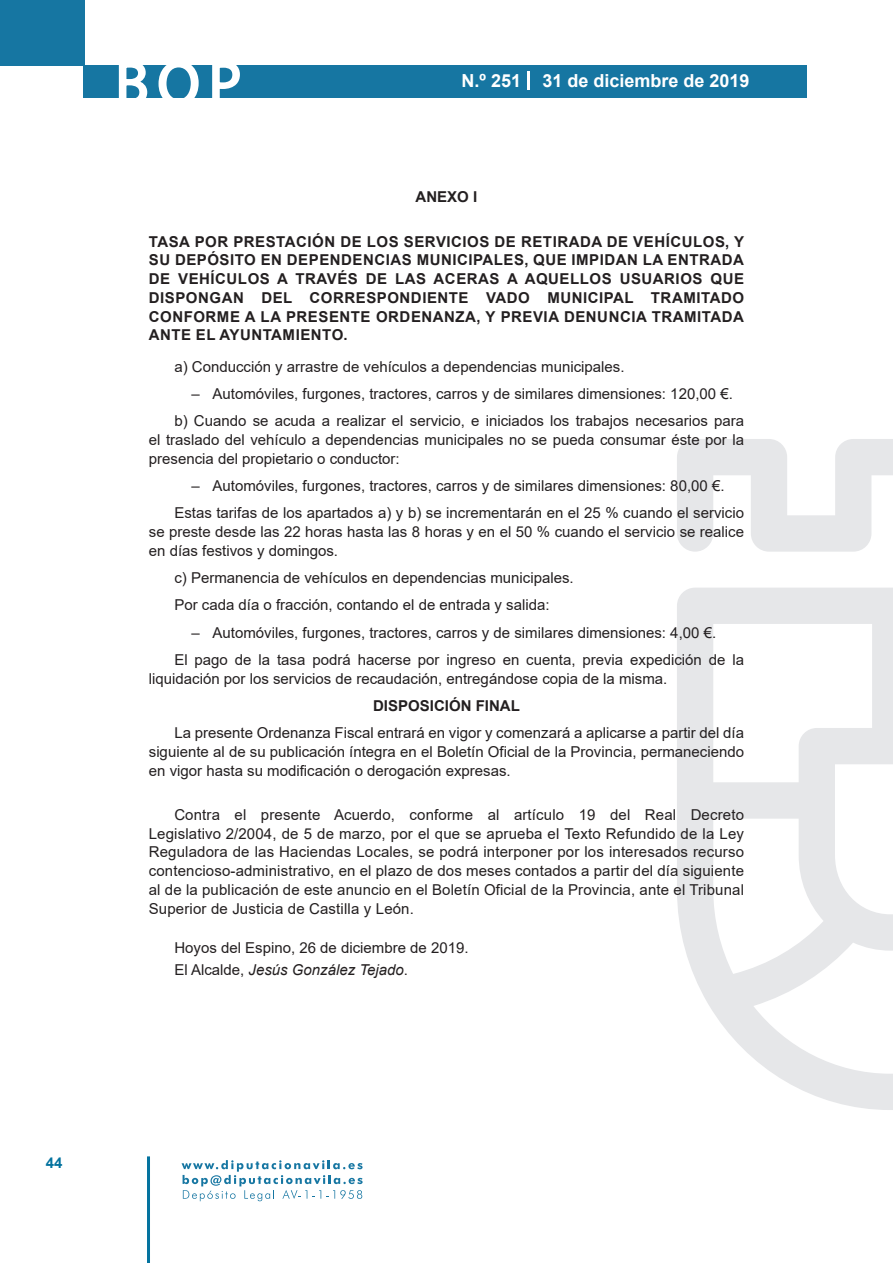
<style>
.page{position:relative;width:893px;height:1263px;background:#fff}
.page>*{position:absolute;margin:0;border:0;box-sizing:border-box;transform-origin:0 0}
.t1{font:500 61.5px "Avant Garde";color:#fff}
.t2{font:700 18px "Arial";color:#fff}
.texto_normal{font:15px/18.8px "Arial";color:#231f20;text-align:justify}
.entradilla{font:700 15px/18.8px "Arial";letter-spacing:.035em;color:#231f20;text-align:justify}
.fecha{font:15px "Arial";color:#231f20}
.firma{font:italic 15px "Arial";color:#231f20}
.texto_centrado{font:700 15px "Arial";color:#231f20}
.t3{font:700 15px "Arial";color:#04739f}
.s1{font-style:normal}
</style>
<div class="page">
<div style="left:0;top:0;width:85px;height:65px;background:#1676a2"></div>
<div style="left:84px;top:65px;width:723px;height:33px;background:#1676a2"></div>
<svg style="left:118px;top:65px;width:30px;height:33px"></svg>
<svg style="left:158px;top:65px;width:41px;height:33px"></svg>
<svg style="left:212px;top:65px;width:28px;height:33px"></svg>
<svg style="left:182px;top:1160px;width:181px;height:41px"></svg>
<hr style="left:147px;top:1156px;width:3px;height:107px;background:#04739f">
<svg style="left:528px;top:71px;width:2px;height:19px"></svg>
<svg style="left:677px;top:439px;width:216px;height:671px"></svg>
<h1 class="t1" style="left:115px;top:46px;width:128px">BOP</h1>
<p class="t2" style="left:462px;top:68px;width:289px">N.º 251 31 de diciembre de 2019</p>
<p class="texto_centrado" style="left:416px;top:186px;width:63px">ANEXO I</p>
<p class="entradilla" style="left:149px;top:232px;width:597px">TASA POR PRESTACIÓN DE LOS SERVICIOS DE RETIRADA DE VEHÍCULOS, Y SU DEPÓSITO EN DEPENDENCIAS MUNICIPALES, QUE IMPIDAN LA ENTRADA DE VEHÍCULOS A TRAVÉS DE LAS ACERAS A AQUELLOS USUARIOS QUE DISPONGAN DEL CORRESPONDIENTE VADO MUNICIPAL TRAMITADO CONFORME A LA PRESENTE ORDENANZA, Y PREVIA DENUNCIA TRAMITADA ANTE EL AYUNTAMIENTO.</p>
<p class="texto_normal" style="left:174px;top:357px;width:452px">a) Conducción y arrastre de vehículos a dependencias municipales.</p>
<p class="texto_normal" style="left:191px;top:384px;width:543px">– Automóviles, furgones, tractores, carros y de similares dimensiones: 120,00 €.</p>
<p class="texto_normal" style="left:149px;top:412px;width:597px;text-indent:26px">b) Cuando se acuda a realizar el servicio, e iniciados los trabajos necesarios para el traslado del vehículo a dependencias municipales no se pueda consumar éste por la presencia del propietario o conductor:</p>
<p class="texto_normal" style="left:191px;top:476px;width:535px">– Automóviles, furgones, tractores, carros y de similares dimensiones: 80,00 €.</p>
<p class="texto_normal" style="left:149px;top:504px;width:597px;text-indent:26px">Estas tarifas de los apartados a) y b) se incrementarán en el 25 % cuando el servicio se preste desde las 22 horas hasta las 8 horas y en el 50 % cuando el servicio se realice en días festivos y domingos.</p>
<p class="texto_normal" style="left:174px;top:568px;width:401px">c) Permanencia de vehículos en dependencias municipales.</p>
<p class="texto_normal" style="left:174px;top:596px;width:377px">Por cada día o fracción, contando el de entrada y salida:</p>
<p class="texto_normal" style="left:191px;top:623px;width:526px">– Automóviles, furgones, tractores, carros y de similares dimensiones: 4,00 €.</p>
<p class="texto_normal" style="left:149px;top:650px;width:597px;text-indent:26px">El pago de la tasa podrá hacerse por ingreso en cuenta, previa expedición de la liquidación por los servicios de recaudación, entregándose copia de la misma.</p>
<p class="texto_centrado" style="left:373px;top:695px;width:148px">DISPOSICIÓN FINAL</p>
<p class="texto_normal" style="left:149px;top:723px;width:597px;text-indent:26px">La presente Ordenanza Fiscal entrará en vigor y comenzará a aplicarse a partir del día siguiente al de su publicación íntegra en el Boletín Oficial de la Provincia, permaneciendo en vigor hasta su modificación o derogación expresas.</p>
<p class="texto_normal" style="left:149px;top:805px;width:597px;text-indent:26px">Contra el presente Acuerdo, conforme al artículo 19 del Real Decreto Legislativo 2/2004, de 5 de marzo, por el que se aprueba el Texto Refundido de la Ley Reguladora de las Haciendas Locales, se podrá interponer por los interesados recurso contencioso-administrativo, en el plazo de dos meses contados a partir del día siguiente al de la publicación de este anuncio en el Boletín Oficial de la Provincia, ante el Tribunal Superior de Justicia de Castilla y León.</p>
<p class="fecha" style="left:174px;top:937px;width:296px">Hoyos del Espino, 26 de diciembre de 2019.</p>
<p class="firma" style="left:174px;top:960px;width:235px"><span class="s1">El Alcalde,</span> Jesús González Tejado<span class="s1">.</span></p>
<p class="t3" style="left:46px;top:1152px;width:18px">44</p>
</div>
